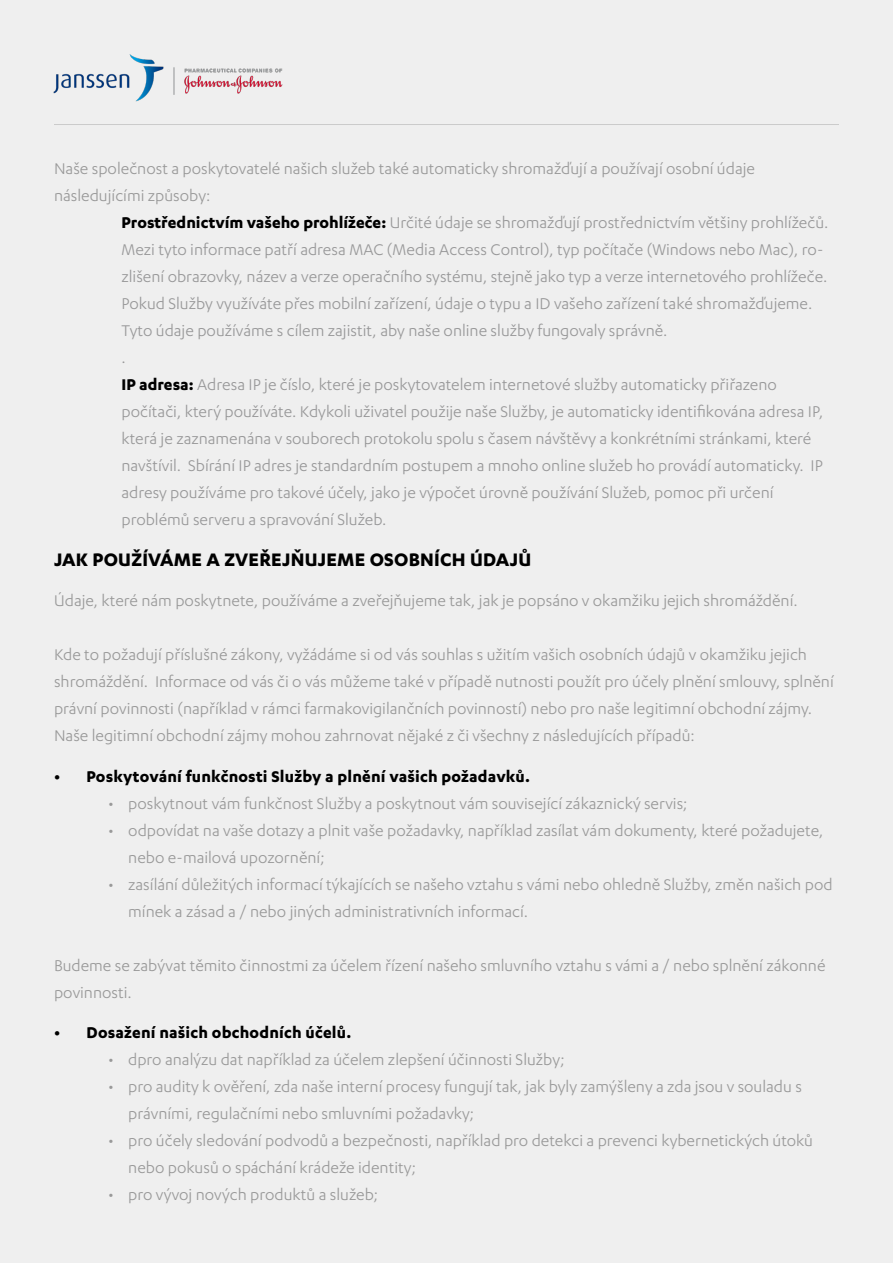
<style>
.page{position:relative;width:893px;height:1263px;background:#efefef}
.page>*{position:absolute;margin:0;border:0;box-sizing:border-box;transform-origin:0 0}
.t1{font:700 21px "Karbon";letter-spacing:.01em;color:#000}
.t2{font:18px/27px "Karbon";color:#999}
.t3{font:18px/27px "Karbon";color:#989899}
.t4{font:700 18px "Karbon";letter-spacing:.01em;color:#000}
.s1{font-weight:700;color:#000}
</style>
<div class="page">
<img style="left:53px;top:54px;width:230px;height:48px">
<hr style="left:54px;top:124px;width:785px;height:1px;background:#333">
<p class="t2" style="left:54px;top:155px;width:702px">Naše společnost a poskytovatelé našich služeb také automaticky shromažďují a používají osobní údaje následujícími způsoby:</p>
<p class="t3" style="left:122px;top:209px;width:708px"><span class="s1">Prostřednictvím vašeho prohlížeče:</span> Určité údaje se shromažďují prostřednictvím většiny prohlížečů.<br>Mezi tyto informace patří adresa MAC (Media Access Control), typ počítače (Windows nebo Mac), ro&shy;zlišení obrazovky, název a verze operačního systému, stejně jako typ a verze internetového prohlížeče.<br>Pokud Služby využíváte přes mobilní zařízení, údaje o typu a ID vašeho zařízení také shromažďujeme.<br>Tyto údaje používáme s cílem zajistit, aby naše online služby fungovaly správně.<br>.<br><span class="s1">IP adresa:</span> Adresa IP je číslo, které je poskytovatelem internetové služby automaticky přiřazeno počítači, který používáte. Kdykoli uživatel použije naše Služby, je automaticky identifikována adresa IP, která je zaznamenána v souborech protokolu spolu s časem návštěvy a konkrétními stránkami, které navštívil. Sbírání IP adres je standardním postupem a mnoho online služeb ho provádí automaticky. IP adresy používáme pro takové účely, jako je výpočet úrovně používání Služeb, pomoc při určení problémů serveru a spravování Služeb.</p>
<p class="t1" style="left:54px;top:547px;width:479px">JAK POUŽÍVÁME A ZVEŘEJŇUJEME OSOBNÍCH ÚDAJŮ</p>
<p class="t2" style="left:54px;top:587px;width:745px">Údaje, které nám poskytnete, používáme a zveřejňujeme tak, jak je popsáno v okamžiku jejich shromáždění.</p>
<p class="t2" style="left:54px;top:641px;width:781px">Kde to požadují příslušné zákony, vyžádáme si od vás souhlas s užitím vašich osobních údajů v okamžiku jejich shromáždění. Informace od vás či o vás můžeme také v případě nutnosti použít pro účely plnění smlouvy, splnění právní povinnosti (například v rámci farmakovigilančních povinností) nebo pro naše legitimní obchodní zájmy.<br>Naše legitimní obchodní zájmy mohou zahrnovat nějaké z či všechny z následujících případů:</p>
<p class="t4" style="left:54px;top:766px;width:477px">• Poskytování funkčnosti Služby a plnění vašich požadavků.</p>
<p class="t2" style="left:108px;top:789px;width:581px">• poskytnout vám funkčnost Služby a poskytnout vám související zákaznický servis;</p>
<p class="t2" style="left:128px;top:816px;width:697px;text-indent:-20px">• odpovídat na vaše dotazy a plnit vaše požadavky, například zasílat vám dokumenty, které požadujete, nebo e-mailová upozornění;</p>
<p class="t2" style="left:128px;top:870px;width:706px;text-indent:-20px">• zasílání důležitých informací týkajících se našeho vztahu s vámi nebo ohledně Služby, změn našich pod mínek a zásad a / nebo jiných administrativních informací.</p>
<p class="t2" style="left:54px;top:951px;width:773px">Budeme se zabývat těmito činnostmi za účelem řízení našeho smluvního vztahu s vámi a / nebo splnění zákonné povinnosti.</p>
<p class="t4" style="left:54px;top:1023px;width:299px">• Dosažení našich obchodních účelů.</p>
<p class="t2" style="left:108px;top:1046px;width:458px">• dpro analýzu dat například za účelem zlepšení účinnosti Služby;</p>
<p class="t2" style="left:128px;top:1073px;width:675px;text-indent:-20px">• pro audity k ověření, zda naše interní procesy fungují tak, jak byly zamýšleny a zda jsou v souladu s právními, regulačními nebo smluvními požadavky;</p>
<p class="t2" style="left:128px;top:1127px;width:686px;text-indent:-20px">• pro účely sledování podvodů a bezpečnosti, například pro detekci a prevenci kybernetických útoků nebo pokusů o spáchání krádeže identity;</p>
<p class="t2" style="left:108px;top:1181px;width:272px">• pro vývoj nových produktů a služeb;</p>
</div>
